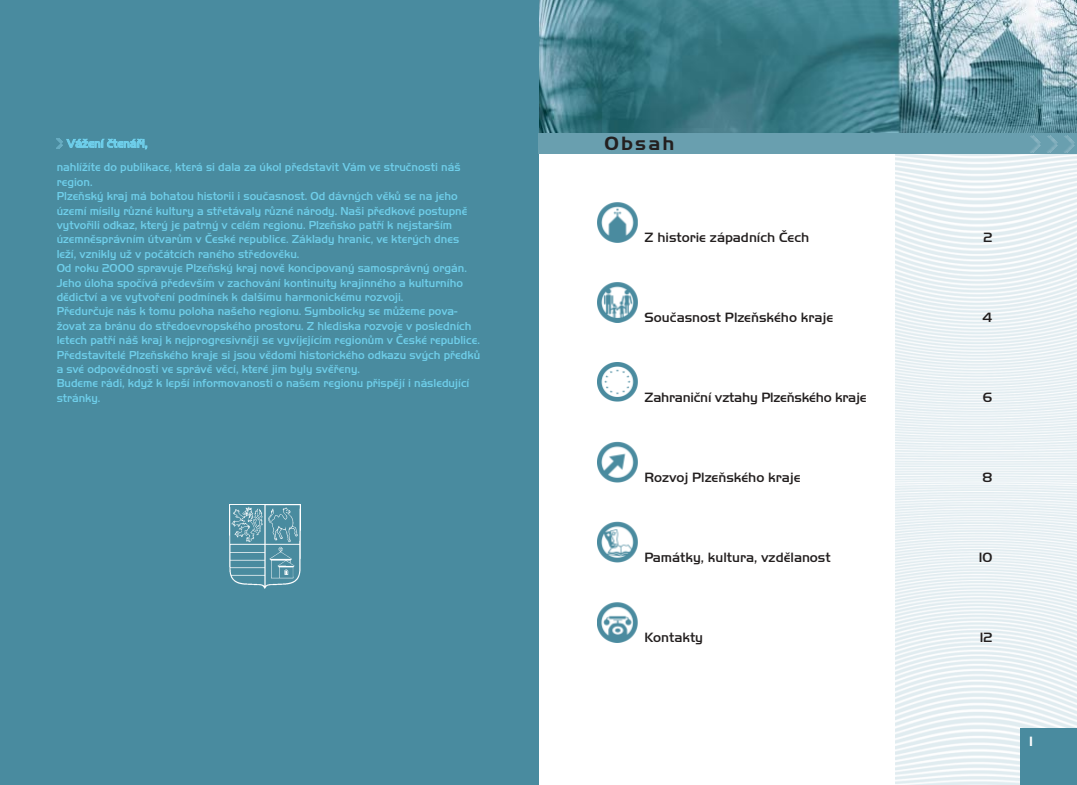
<style>
.page{position:relative;width:1077px;height:785px;background:#fff}
.page>*{position:absolute;margin:0;border:0;box-sizing:border-box;transform-origin:0 0}
.t1{font:700 20px "Handel Got DCE";letter-spacing:.11em;color:#231f1f}
.t2{font:500 14px "Handel Got DCE";color:#231f1f}
.t3{font:700 14px "Handel Got DCE";color:#fff}
.t4{font:500 12px/14.4px "Handel Got DCE";color:#6fcfeb;scale:.96 1}
.t5{font:500 12px/23.9px "Handel Got DCE";color:#6fcfeb}
</style>
<div class="page">
<img style="left:539px;top:0;width:538px;height:133px">
<div style="left:0;top:0;width:539px;height:785px;background:#498b9f"></div>
<img style="left:597px;top:602px;width:41px;height:40px">
<img style="left:597px;top:521px;width:41px;height:41px">
<img style="left:597px;top:441px;width:41px;height:41px">
<img style="left:597px;top:362px;width:41px;height:40px">
<img style="left:597px;top:282px;width:41px;height:40px">
<img style="left:597px;top:202px;width:41px;height:40px">
<div style="left:539px;top:133px;width:538px;height:21px;background:#699faf"></div>
<img style="left:1064px;top:135px;width:11px;height:18px">
<img style="left:1047px;top:135px;width:11px;height:18px">
<img style="left:1030px;top:135px;width:11px;height:18px">
<svg style="left:57px;top:138px;width:6px;height:10px"></svg>
<img style="left:230px;top:505px;width:70px;height:84px">
<div style="left:1020px;top:728px;width:57px;height:57px;background:#498b9f"></div>
<p class="t5" style="left:57px;top:133px;width:405px;text-indent:10px">Vážení čtenáři,<br>nahlížíte do publikace, která si dala za úkol představit Vám ve stručnosti náš</p>
<p class="t4" style="left:57px;top:176px;width:443px">region.<br>Plzeňský kraj má bohatou historii i současnost. Od dávných věků se na jeho území mísily různé kultury a střetávaly různé národy. Naši předkové postupně vytvořili odkaz, který je patrný v celém regionu. Plzeňsko patří k nejstarším územněsprávním útvarům v České republice. Základy hranic, ve kterých dnes leží, vznikly už v počátcích raného středověku.<br>Od roku 2000 spravuje Plzeňský kraj nově koncipovaný samosprávný orgán.<br>Jeho úloha spočívá především v zachování kontinuity krajinného a kulturního dědictví a ve vytvoření podmínek k dalšímu harmonickému rozvoji.<br>Předurčuje nás k tomu poloha našeho regionu. Symbolicky se můžeme pova&shy;žovat za bránu do středoevropského prostoru. Z hlediska rozvoje v posledních letech patří náš kraj k nejprogresivněji se vyvíjejícím regionům v České republice.<br>Představitelé Plzeňského kraje si jsou vědomi historického odkazu svých předků a své odpovědnosti ve správě věcí, které jim byly svěřeny.<br>Budeme rádi, když k lepší informovanosti o našem regionu přispějí i následující stránky.</p>
<h1 class="t1" style="left:605px;top:136px;width:71px">Obsah</h1>
<p class="t2" style="left:645px;top:232px;width:166px">Z historie západních Čech</p>
<p class="t2" style="left:983px;top:232px;width:10px">2</p>
<p class="t2" style="left:645px;top:312px;width:190px">Současnost Plzeňského kraje</p>
<p class="t2" style="left:983px;top:312px;width:11px">4</p>
<p class="t2" style="left:645px;top:392px;width:224px">Zahraniční vztahy Plzeňského kraje</p>
<p class="t2" style="left:983px;top:392px;width:11px">6</p>
<p class="t2" style="left:645px;top:472px;width:157px">Rozvoj Plzeňského kraje</p>
<p class="t2" style="left:982px;top:472px;width:11px">8</p>
<p class="t2" style="left:645px;top:552px;width:188px">Památky, kultura, vzdělanost</p>
<p class="t2" style="left:979px;top:552px;width:15px">10</p>
<p class="t2" style="left:645px;top:632px;width:60px">Kontakty</p>
<p class="t2" style="left:980px;top:632px;width:14px">12</p>
<p class="t3" style="left:1029px;top:736px;width:5px">1</p>
</div>
